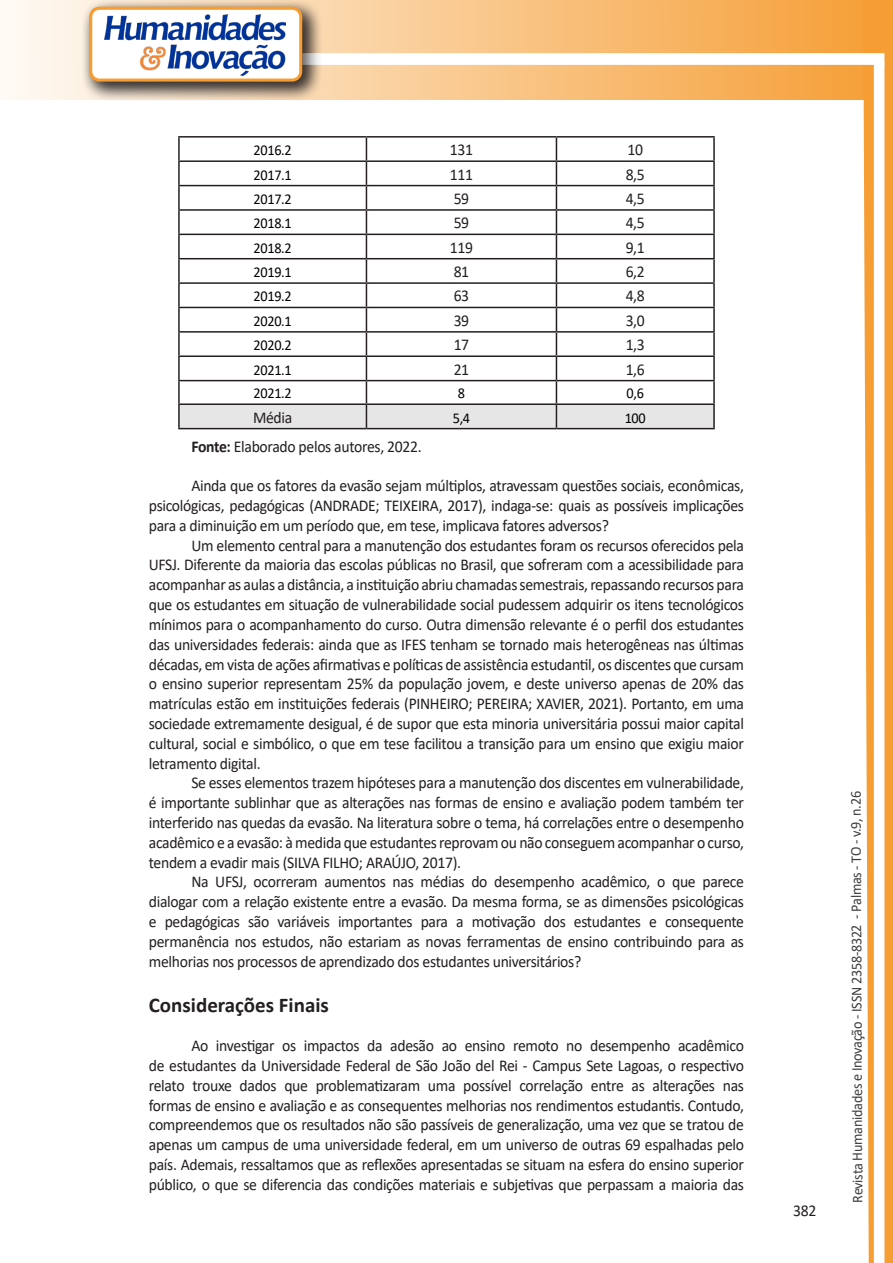
<style>
.page{position:relative;width:893px;height:1263px;background:#fff}
.page>*{position:absolute;margin:0;border:0;box-sizing:border-box;transform-origin:0 0}
.Titulo_2{font:700 21px "Calibri";color:#231f20}
.texto{font:16.5px/19.8px "Calibri";letter-spacing:-.02em;color:#231f20;text-align:justify;scale:.95 1}
.texto-2{font:15px "Calibri";letter-spacing:-.02em;color:#000;scale:.95 1}
.t1{font:15px "Calibri";letter-spacing:-.025em;color:#3e3e3f;scale:.95 1}
.s1{font-weight:700}
</style>
<div class="page">
<svg style="left:5px;top:0;width:858px;height:100px;background:#f9c484"></svg>
<div style="left:302px;top:53px;width:582px;height:12px;background:#fff;border:2px solid #fff"></div>
<svg style="left:863px;top:0;width:30px;height:1263px"></svg>
<div style="left:81px;top:0;width:241px;height:102px;background:#231f20;opacity:.75"></div>
<svg style="left:91px;top:8px;width:210px;height:72px"></svg>
<div style="left:89px;top:7px;width:213px;height:75px;border:3px solid #f69e34;border-radius:9px"></div>
<hr style="left:178px;top:138px;width:2px;height:22px;background:#231f20">
<hr style="left:178px;top:162px;width:2px;height:23px;background:#231f20">
<hr style="left:178px;top:186px;width:2px;height:23px;background:#231f20">
<hr style="left:178px;top:211px;width:2px;height:23px;background:#231f20">
<hr style="left:178px;top:235px;width:2px;height:23px;background:#231f20">
<hr style="left:178px;top:259px;width:2px;height:23px;background:#231f20">
<hr style="left:178px;top:284px;width:2px;height:23px;background:#231f20">
<hr style="left:178px;top:308px;width:2px;height:23px;background:#231f20">
<hr style="left:178px;top:333px;width:2px;height:22px;background:#231f20">
<hr style="left:178px;top:357px;width:2px;height:23px;background:#231f20">
<hr style="left:178px;top:381px;width:2px;height:22px;background:#231f20">
<hr style="left:178px;top:405px;width:2px;height:23px;background:#231f20">
<hr style="left:178px;top:136px;width:188px;height:2px;background:#231f20">
<hr style="left:366px;top:136px;width:190px;height:2px;background:#231f20">
<hr style="left:556px;top:136px;width:159px;height:2px;background:#231f20">
<hr style="left:178px;top:160px;width:188px;height:2px;background:#231f20">
<hr style="left:556px;top:160px;width:159px;height:2px;background:#231f20">
<hr style="left:178px;top:185px;width:188px;height:1px;background:#231f20">
<hr style="left:556px;top:185px;width:159px;height:1px;background:#231f20">
<hr style="left:178px;top:209px;width:188px;height:2px;background:#231f20">
<hr style="left:556px;top:209px;width:159px;height:2px;background:#231f20">
<hr style="left:178px;top:234px;width:188px;height:1px;background:#231f20">
<hr style="left:556px;top:234px;width:159px;height:1px;background:#231f20">
<hr style="left:178px;top:258px;width:188px;height:1px;background:#231f20">
<hr style="left:556px;top:258px;width:159px;height:1px;background:#231f20">
<hr style="left:178px;top:282px;width:188px;height:2px;background:#231f20">
<hr style="left:556px;top:282px;width:159px;height:2px;background:#231f20">
<hr style="left:178px;top:307px;width:188px;height:1px;background:#231f20">
<hr style="left:556px;top:307px;width:159px;height:1px;background:#231f20">
<hr style="left:178px;top:331px;width:188px;height:2px;background:#231f20">
<hr style="left:556px;top:331px;width:159px;height:2px;background:#231f20">
<hr style="left:178px;top:355px;width:188px;height:2px;background:#231f20">
<hr style="left:556px;top:355px;width:159px;height:2px;background:#231f20">
<hr style="left:178px;top:380px;width:188px;height:1px;background:#231f20">
<hr style="left:556px;top:380px;width:159px;height:1px;background:#231f20">
<hr style="left:178px;top:403px;width:188px;height:2px;background:#231f20">
<hr style="left:556px;top:403px;width:159px;height:2px;background:#231f20">
<hr style="left:178px;top:428px;width:188px;height:1px;background:#231f20">
<hr style="left:556px;top:428px;width:159px;height:1px;background:#231f20">
<hr style="left:713px;top:138px;width:2px;height:22px;background:#231f20">
<hr style="left:713px;top:162px;width:2px;height:23px;background:#231f20">
<hr style="left:713px;top:186px;width:2px;height:23px;background:#231f20">
<hr style="left:713px;top:211px;width:2px;height:23px;background:#231f20">
<hr style="left:713px;top:235px;width:2px;height:23px;background:#231f20">
<hr style="left:713px;top:259px;width:2px;height:23px;background:#231f20">
<hr style="left:713px;top:284px;width:2px;height:23px;background:#231f20">
<hr style="left:713px;top:308px;width:2px;height:23px;background:#231f20">
<hr style="left:713px;top:333px;width:2px;height:22px;background:#231f20">
<hr style="left:713px;top:357px;width:2px;height:23px;background:#231f20">
<hr style="left:713px;top:381px;width:2px;height:22px;background:#231f20">
<svg style="left:179px;top:138px;width:535px;height:291px"></svg>
<hr style="left:713px;top:405px;width:2px;height:23px;background:#231f20">
<p class="texto-2" style="left:254px;top:140px;width:42px">2016.2</p>
<p class="texto" style="left:450px;top:139px;width:26px">131</p>
<p class="texto" style="left:627px;top:139px;width:18px">10</p>
<p class="texto-2" style="left:254px;top:164px;width:42px">2017.1</p>
<p class="texto" style="left:450px;top:164px;width:26px">111</p>
<p class="texto" style="left:626px;top:164px;width:22px">8,5</p>
<p class="texto-2" style="left:254px;top:189px;width:42px">2017.2</p>
<p class="texto" style="left:454px;top:188px;width:18px">59</p>
<p class="texto" style="left:626px;top:188px;width:22px">4,5</p>
<p class="texto-2" style="left:254px;top:213px;width:42px">2018.1</p>
<p class="texto" style="left:454px;top:213px;width:18px">59</p>
<p class="texto" style="left:626px;top:213px;width:22px">4,5</p>
<p class="texto-2" style="left:254px;top:237px;width:42px">2018.2</p>
<p class="texto" style="left:450px;top:237px;width:26px">119</p>
<p class="texto" style="left:626px;top:237px;width:22px">9,1</p>
<p class="texto-2" style="left:254px;top:262px;width:42px">2019.1</p>
<p class="texto" style="left:454px;top:261px;width:18px">81</p>
<p class="texto" style="left:626px;top:261px;width:22px">6,2</p>
<p class="texto-2" style="left:254px;top:286px;width:42px">2019.2</p>
<p class="texto" style="left:454px;top:286px;width:18px">63</p>
<p class="texto" style="left:626px;top:286px;width:22px">4,8</p>
<p class="texto-2" style="left:254px;top:310px;width:42px">2020.1</p>
<p class="texto" style="left:454px;top:310px;width:18px">39</p>
<p class="texto" style="left:626px;top:310px;width:22px">3,0</p>
<p class="texto-2" style="left:254px;top:335px;width:42px">2020.2</p>
<p class="texto" style="left:454px;top:334px;width:18px">17</p>
<p class="texto" style="left:626px;top:334px;width:22px">1,3</p>
<p class="texto-2" style="left:254px;top:359px;width:42px">2021.1</p>
<p class="texto" style="left:454px;top:359px;width:18px">21</p>
<p class="texto" style="left:626px;top:359px;width:22px">1,6</p>
<p class="texto-2" style="left:254px;top:383px;width:42px">2021.2</p>
<p class="texto-2" style="left:458px;top:383px;width:9px">8</p>
<p class="texto-2" style="left:626px;top:383px;width:20px">0,6</p>
<p class="texto" style="left:253px;top:407px;width:43px">Média</p>
<p class="texto-2" style="left:453px;top:407px;width:20px">5,4</p>
<p class="texto-2" style="left:625px;top:407px;width:24px">100</p>
<p class="texto" style="left:191px;top:436px;width:244px"><span class="s1">Fonte:</span> Elaborado pelos autores, 2022.</p>
<p class="texto" style="left:149px;top:475px;width:628px;text-indent:43px">Ainda que os fatores da evasão sejam múltiplos, atravessam questões sociais, econômicas, psicológicas, pedagógicas (ANDRADE; TEIXEIRA, 2017), indaga-se: quais as possíveis implicações para a diminuição em um período que, em tese, implicava fatores adversos?</p>
<p class="texto" style="left:149px;top:535px;width:628px;text-indent:43px">Um elemento central para a manutenção dos estudantes foram os recursos oferecidos pela UFSJ. Diferente da maioria das escolas públicas no Brasil, que sofreram com a acessibilidade para acompanhar as aulas a distância, a instituição abriu chamadas semestrais, repassando recursos para que os estudantes em situação de vulnerabilidade social pudessem adquirir os itens tecnológicos mínimos para o acompanhamento do curso. Outra dimensão relevante é o perfil dos estudantes das universidades federais: ainda que as IFES tenham se tornado mais heterogêneas nas últimas décadas, em vista de ações afirmativas e políticas de assistência estudantil, os discentes que cursam o ensino superior representam 25% da população jovem, e deste universo apenas de 20% das matrículas estão em instituições federais (PINHEIRO; PEREIRA; XAVIER, 2021). Portanto, em uma sociedade extremamente desigual, é de supor que esta minoria universitária possui maior capital cultural, social e simbólico, o que em tese facilitou a transição para um ensino que exigiu maior letramento digital.</p>
<p class="texto" style="left:149px;top:772px;width:628px;text-indent:43px">Se esses elementos trazem hipóteses para a manutenção dos discentes em vulnerabilidade, é importante sublinhar que as alterações nas formas de ensino e avaliação podem também ter interferido nas quedas da evasão. Na literatura sobre o tema, há correlações entre o desempenho acadêmico e a evasão: à medida que estudantes reprovam ou não conseguem acompanhar o curso, tendem a evadir mais (SILVA FILHO; ARAÚJO, 2017).</p>
<p class="texto" style="left:149px;top:871px;width:628px;text-indent:43px">Na UFSJ, ocorreram aumentos nas médias do desempenho acadêmico, o que parece dialogar com a relação existente entre a evasão. Da mesma forma, se as dimensões psicológicas e pedagógicas são variáveis importantes para a motivação dos estudantes e consequente permanência nos estudos, não estariam as novas ferramentas de ensino contribuindo para as melhorias nos processos de aprendizado dos estudantes universitários?</p>
<p class="Titulo_2" style="left:149px;top:990px;width:182px">Considerações Finais</p>
<p class="texto" style="left:149px;top:1035px;width:628px;text-indent:43px">Ao investigar os impactos da adesão ao ensino remoto no desempenho acadêmico de estudantes da Universidade Federal de São João del Rei - Campus Sete Lagoas, o respectivo relato trouxe dados que problematizaram uma possível correlação entre as alterações nas formas de ensino e avaliação e as consequentes melhorias nos rendimentos estudantis. Contudo, compreendemos que os resultados não são passíveis de generalização, uma vez que se tratou de apenas um campus de uma universidade federal, em um universo de outras 69 espalhadas pelo país. Ademais, ressaltamos que as reflexões apresentadas se situam na esfera do ensino superior público, o que se diferencia das condições materiais e subjetivas que perpassam a maioria das</p>
<p class="texto" style="left:793px;top:1200px;width:26px">382</p>
<p class="t1" style="left:846px;top:1203px;width:435px;rotate:-90deg">Revista Humanidades e Inovação - ISSN 2358-8322 - Palmas - TO - v.9, n.26</p>
</div>
